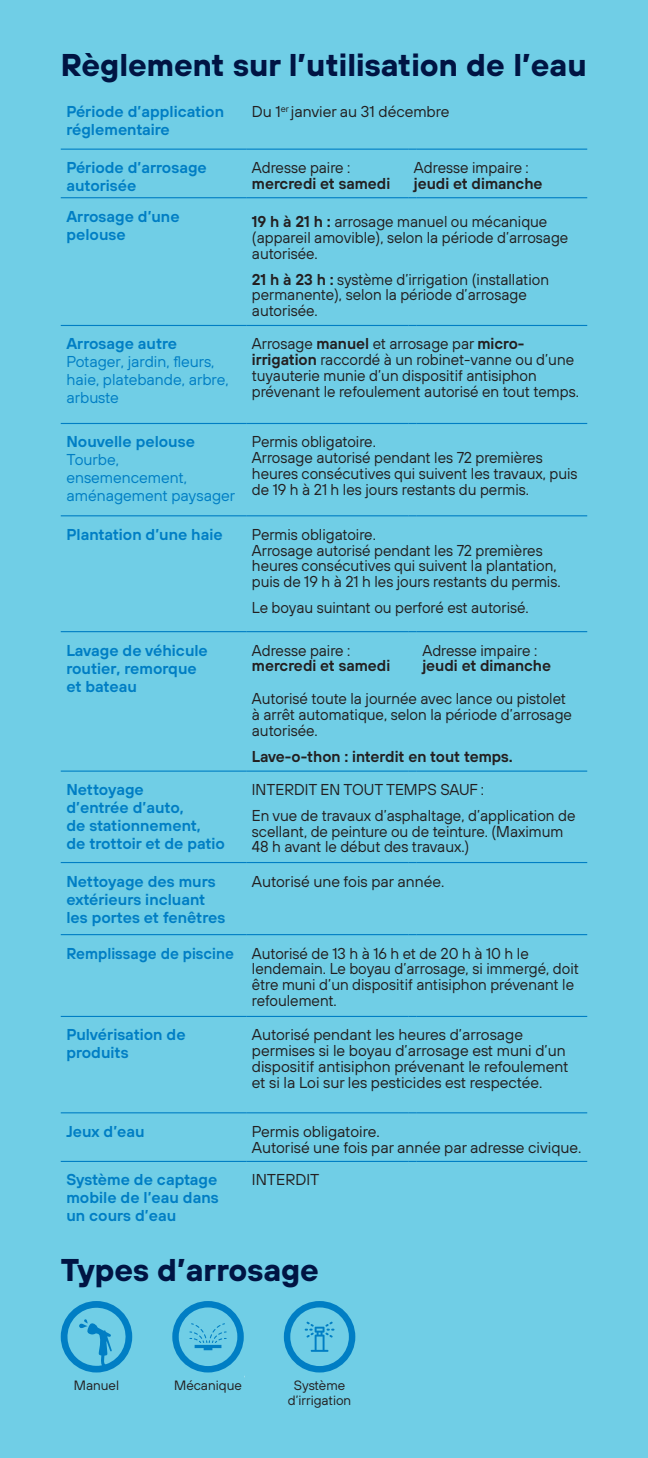
<style>
.page{position:relative;width:648px;height:1458px;background:#70cee6}
.page>*{position:absolute;margin:0;border:0;box-sizing:border-box;transform-origin:0 0}
.t1{font:700 31.5px "TT Hoves";color:#001443}
.t2{font:15.75px/15.8px "TT Hoves";color:#231f20}
.t3{font:600 15.75px/18px "TT Hoves";color:#007ec4}
.t4{font:600 15.75px "TT Hoves";color:#231f20}
.t5{font:15.75px/18px "TT Hoves";color:#007ec4}
.t6{font:13.5px/15.8px "TT Hoves";color:#231f20;text-align:center}
.s1{font-weight:600}
.s2{font-weight:600;color:#007ec4}
</style>
<div class="page">
<hr style="left:61px;top:149px;width:185px;height:1px;background:#007ec4">
<hr style="left:246px;top:149px;width:162px;height:1px;background:#007ec4">
<hr style="left:417px;top:149px;width:170px;height:1px;background:#007ec4">
<hr style="left:61px;top:197px;width:185px;height:1px;background:#007ec4">
<hr style="left:61px;top:325px;width:185px;height:1px;background:#007ec4">
<hr style="left:61px;top:423px;width:185px;height:1px;background:#007ec4">
<hr style="left:61px;top:515px;width:185px;height:1px;background:#007ec4">
<hr style="left:61px;top:631px;width:185px;height:1px;background:#007ec4">
<hr style="left:61px;top:771px;width:185px;height:1px;background:#007ec4">
<hr style="left:61px;top:862px;width:185px;height:1px;background:#007ec4">
<hr style="left:61px;top:934px;width:185px;height:1px;background:#007ec4">
<hr style="left:61px;top:1016px;width:185px;height:1px;background:#007ec4">
<hr style="left:61px;top:1112px;width:185px;height:1px;background:#007ec4">
<hr style="left:246px;top:197px;width:162px;height:1px;background:#007ec4">
<hr style="left:246px;top:325px;width:162px;height:1px;background:#007ec4">
<hr style="left:417px;top:325px;width:170px;height:1px;background:#007ec4">
<hr style="left:246px;top:423px;width:162px;height:1px;background:#007ec4">
<hr style="left:417px;top:423px;width:170px;height:1px;background:#007ec4">
<hr style="left:246px;top:515px;width:162px;height:1px;background:#007ec4">
<hr style="left:417px;top:515px;width:170px;height:1px;background:#007ec4">
<hr style="left:246px;top:631px;width:162px;height:1px;background:#007ec4">
<hr style="left:246px;top:771px;width:162px;height:1px;background:#007ec4">
<hr style="left:417px;top:771px;width:170px;height:1px;background:#007ec4">
<hr style="left:246px;top:862px;width:162px;height:1px;background:#007ec4">
<hr style="left:417px;top:862px;width:170px;height:1px;background:#007ec4">
<hr style="left:246px;top:934px;width:162px;height:1px;background:#007ec4">
<hr style="left:417px;top:934px;width:170px;height:1px;background:#007ec4">
<hr style="left:246px;top:1016px;width:162px;height:1px;background:#007ec4">
<hr style="left:417px;top:1016px;width:170px;height:1px;background:#007ec4">
<hr style="left:246px;top:1112px;width:162px;height:1px;background:#007ec4">
<hr style="left:417px;top:1112px;width:170px;height:1px;background:#007ec4">
<hr style="left:417px;top:197px;width:170px;height:1px;background:#007ec4">
<hr style="left:417px;top:631px;width:170px;height:1px;background:#007ec4">
<hr style="left:61px;top:1161px;width:185px;height:1px;background:#007ec4">
<hr style="left:246px;top:1161px;width:162px;height:1px;background:#007ec4">
<hr style="left:417px;top:1161px;width:170px;height:1px;background:#007ec4">
<svg style="left:61px;top:1301px;width:71px;height:72px"></svg>
<svg style="left:172px;top:1301px;width:73px;height:77px"></svg>
<svg style="left:284px;top:1301px;width:71px;height:72px"></svg>
<h1 class="t1" style="left:61px;top:43px;width:527px">Règlement sur l’utilisation de l’eau</h1>
<p class="t3" style="left:66px;top:102px;width:159px">Période d’application réglementaire</p>
<p class="t2" style="left:252px;top:104px;width:199px">Du 1<sup>er</sup> janvier au 31 décembre</p>
<p class="t3" style="left:66px;top:158px;width:142px">Période d’arrosage autorisée</p>
<p class="t2" style="left:252px;top:160px;width:100px">Adresse paire :</p>
<p class="t2" style="left:414px;top:160px;width:116px">Adresse impaire :</p>
<p class="t4" style="left:414px;top:173px;width:130px">jeudi et dimanche</p>
<p class="t4" style="left:252px;top:173px;width:140px">mercredi et samedi</p>
<p class="t3" style="left:66px;top:207px;width:115px">Arrosage d’une pelouse</p>
<p class="t2" style="left:252px;top:214px;width:318px"><span class="s1">19 h à 21 h :</span> arrosage manuel ou mécanique (appareil amovible), selon la période d’arrosage autorisée.</p>
<p class="t2" style="left:252px;top:271px;width:299px"><span class="s1">21 h à 23 h :</span> système d’irrigation (installation permanente), selon la période d’arrosage autorisée.</p>
<p class="t3" style="left:66px;top:334px;width:112px">Arrosage autre</p>
<p class="t5" style="left:66px;top:353px;width:164px">Potager, jardin, fleurs, haie, platebande, arbre, arbuste</p>
<p class="t2" style="left:252px;top:336px;width:329px">Arrosage <span class="s1">manuel</span> et arrosage par <span class="s1">micro&shy;irrigation</span> raccordé à un robinet-vanne ou d’une tuyauterie munie d’un dispositif antisiphon prévenant le refoulement autorisé en tout temps.</p>
<p class="t3" style="left:66px;top:432px;width:130px">Nouvelle pelouse</p>
<p class="t5" style="left:66px;top:451px;width:170px">Tourbe, ensemencement, aménagement paysager</p>
<p class="t2" style="left:252px;top:434px;width:327px">Permis obligatoire.<br>Arrosage autorisé pendant les 72 premières heures consécutives qui suivent les travaux, puis de 19 h à 21 h les jours restants du permis.</p>
<p class="t3" style="left:66px;top:525px;width:158px">Plantation d’une haie</p>
<p class="t2" style="left:252px;top:526px;width:310px">Permis obligatoire.<br>Arrosage autorisé pendant les 72 premières heures consécutives qui suivent la plantation, puis de 19 h à 21 h les jours restants du permis.</p>
<p class="t2" style="left:252px;top:599px;width:278px">Le boyau suintant ou perforé est autorisé.</p>
<p class="t3" style="left:66px;top:641px;width:143px">Lavage de véhicule routier, remorque et bateau</p>
<p class="t2" style="left:252px;top:642px;width:100px">Adresse paire :</p>
<p class="t2" style="left:422px;top:642px;width:116px">Adresse impaire :</p>
<p class="t4" style="left:422px;top:655px;width:130px">jeudi et dimanche</p>
<p class="t2" style="left:252px;top:691px;width:322px">Autorisé toute la journée avec lance ou pistolet à arrêt automatique, selon la période d’arrosage autorisée.</p>
<p class="t4" style="left:252px;top:746px;width:263px">Lave-o-thon : interdit en tout temps.</p>
<p class="t4" style="left:252px;top:655px;width:140px">mercredi et samedi</p>
<p class="t3" style="left:66px;top:780px;width:160px">Nettoyage<br>d’entrée d’auto,<br>de stationnement,<br>de trottoir et de patio</p>
<p class="t2" style="left:252px;top:776px;width:325px;line-height:25.9px">INTERDIT EN TOUT TEMPS SAUF :<br>En vue de travaux d’asphaltage, d’application de</p>
<p class="t2" style="left:252px;top:823px;width:313px">scellant, de peinture ou de teinture. (Maximum<br>48 h avant le début des travaux.)</p>
<p class="t3" style="left:66px;top:872px;width:160px">Nettoyage des murs extérieurs incluant les portes et fenêtres</p>
<p class="t2" style="left:252px;top:873px;width:194px">Autorisé une fois par année.</p>
<p class="t2" style="left:252px;top:945px;width:329px;text-indent:-185px"><span class="s2">Remplissage de piscine</span> Autorisé de 13 h à 16 h et de 20 h à 10 h le lendemain. Le boyau d’arrosage, si immergé, doit être muni d’un dispositif antisiphon prévenant le refoulement.</p>
<p class="t3" style="left:66px;top:1025px;width:121px">Pulvérisation de produits</p>
<p class="t2" style="left:252px;top:1027px;width:318px">Autorisé pendant les heures d’arrosage permises si le boyau d’arrosage est muni d’un dispositif antisiphon prévenant le refoulement et si la Loi sur les pesticides est respectée.</p>
<p class="t3" style="left:66px;top:1122px;width:80px">Jeux d’eau</p>
<p class="t2" style="left:252px;top:1123px;width:331px">Permis obligatoire.<br>Autorisé une fois par année par adresse civique.</p>
<p class="t3" style="left:66px;top:1170px;width:154px;text-align:justify">Système de captage mobile de l’eau dans un cours d’eau</p>
<p class="t2" style="left:252px;top:1172px;width:69px">INTERDIT</p>
<h1 class="t1" style="left:61px;top:1248px;width:260px">Types d’arrosage</h1>
<p class="t6" style="left:74px;top:1377px;width:47px">Manuel</p>
<p class="t6" style="left:174px;top:1377px;width:69px">Mécanique</p>
<p class="t6" style="left:288px;top:1377px;width:65px">Système d’irrigation</p>
</div>
